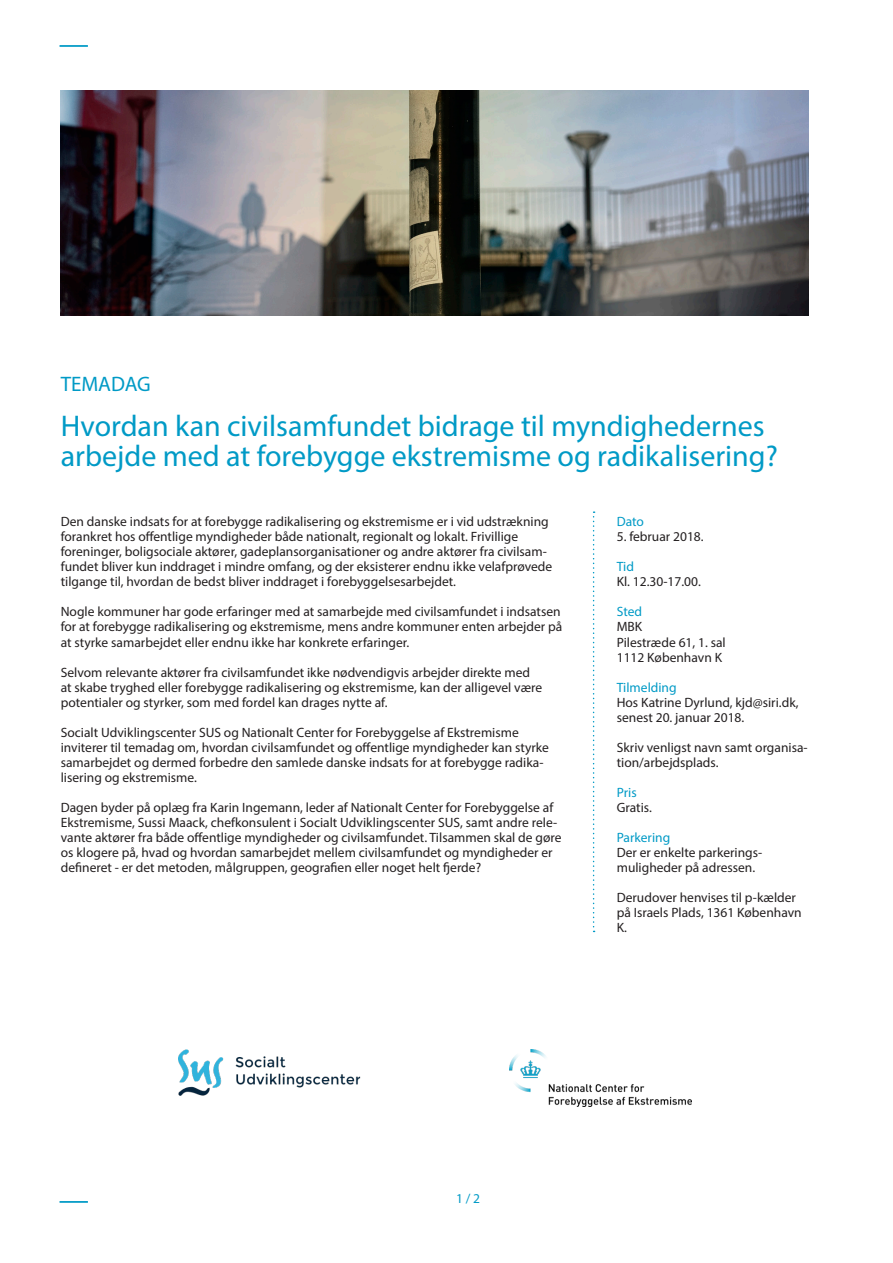
<style>
.page{position:relative;width:893px;height:1263px;background:#fff}
.page>*{position:absolute;margin:0;border:0;box-sizing:border-box;transform-origin:0 0}
.Brødtekst_Regular{font:30px/30px "Myriad Pro";color:#009ac6}
.Brødtekst_Regular-2{font:21px "Myriad Pro";letter-spacing:-.005em;color:#009ac6}
.Brødtekst_Regular-3{font:13.5px/15px "Myriad Pro";color:#231f20}
.Brødtekst_Regular-4{font:13.5px "Myriad Pro";color:#009ac6}
.Subtekst{font:13.5px "Myriad Pro";color:#009ac6}
</style>
<div class="page">
<hr style="left:60px;top:45px;width:28px;height:2px;background:#009ac6">
<hr style="left:60px;top:1201px;width:28px;height:2px;background:#009ac6">
<img style="left:61px;top:90px;width:748px;height:226px">
<svg style="left:593px;top:511px;width:2px;height:421px"></svg>
<img style="left:510px;top:1049px;width:181px;height:57px">
<img style="left:178px;top:1049px;width:182px;height:47px">
<p class="Brødtekst_Regular-2" style="left:61px;top:371px;width:92px">TEMADAG</p>
<p class="Brødtekst_Regular" style="left:61px;top:410px;width:719px">Hvordan kan civilsamfundet bidrage til myndighedernes arbejde med at forebygge ekstremisme og radikalisering?</p>
<p class="Brødtekst_Regular-3" style="left:61px;top:514px;width:493px">Den danske indsats for at forebygge radikalisering og ekstremisme er i vid udstrækning forankret hos offentlige myndigheder både nationalt, regionalt og lokalt. Frivillige foreninger, boligsociale aktører, gadeplansorganisationer og andre aktører fra civilsam&shy;fundet bliver kun inddraget i mindre omfang, og der eksisterer endnu ikke velafprøvede tilgange til, hvordan de bedst bliver inddraget i forebyggelsesarbejdet.</p>
<p class="Brødtekst_Regular-3" style="left:61px;top:604px;width:503px">Nogle kommuner har gode erfaringer med at samarbejde med civilsamfundet i indsatsen for at forebygge radikalisering og ekstremisme, mens andre kommuner enten arbejder på at styrke samarbejdet eller endnu ikke har konkrete erfaringer.</p>
<p class="Brødtekst_Regular-3" style="left:61px;top:664px;width:483px">Selvom relevante aktører fra civilsamfundet ikke nødvendigvis arbejder direkte med at skabe tryghed eller forebygge radikalisering og ekstremisme, kan der alligevel være potentialer og styrker, som med fordel kan drages nytte af.</p>
<p class="Brødtekst_Regular-3" style="left:61px;top:724px;width:490px">Socialt Udviklingscenter SUS og Nationalt Center for Forebyggelse af Ekstremisme inviterer til temadag om, hvordan civilsamfundet og offentlige myndigheder kan styrke samarbejdet og dermed forbedre den samlede danske indsats for at forebygge radika&shy;lisering og ekstremisme.</p>
<p class="Brødtekst_Regular-3" style="left:61px;top:800px;width:502px">Dagen byder på oplæg fra Karin Ingemann, leder af Nationalt Center for Forebyggelse af Ekstremisme, Sussi Maack, chefkonsulent i Socialt Udviklingscenter SUS, samt andre rele&shy;vante aktører fra både offentlige myndigheder og civilsamfundet. Tilsammen skal de gøre os klogere på, hvad og hvordan samarbejdet mellem civilsamfundet og myndigheder er defineret - er det metoden, målgruppen, geografien eller noget helt fjerde?</p>
<p class="Brødtekst_Regular-4" style="left:617px;top:513px;width:29px">Dato</p>
<p class="Brødtekst_Regular-3" style="left:617px;top:529px;width:88px">5. februar 2018.</p>
<p class="Brødtekst_Regular-4" style="left:617px;top:558px;width:19px">Tid</p>
<p class="Brødtekst_Regular-3" style="left:617px;top:574px;width:86px">Kl. 12.30-17.00.</p>
<p class="Brødtekst_Regular-4" style="left:617px;top:604px;width:27px">Sted</p>
<p class="Brødtekst_Regular-3" style="left:617px;top:619px;width:27px">MBK</p>
<p class="Brødtekst_Regular-3" style="left:617px;top:634px;width:111px">Pilestræde 61, 1. sal</p>
<p class="Brødtekst_Regular-3" style="left:617px;top:649px;width:107px">1112 København K</p>
<p class="Brødtekst_Regular-4" style="left:617px;top:679px;width:61px">Tilmelding</p>
<p class="Brødtekst_Regular-3" style="left:617px;top:694px;width:183px">Hos Katrine Dyrlund, kjd@siri.dk, senest 20. januar 2018.</p>
<p class="Brødtekst_Regular-3" style="left:617px;top:739px;width:192px">Skriv venligst navn samt organisa&shy;tion/arbejdsplads.</p>
<p class="Brødtekst_Regular-4" style="left:617px;top:784px;width:21px">Pris</p>
<p class="Brødtekst_Regular-3" style="left:617px;top:800px;width:37px">Gratis.</p>
<p class="Brødtekst_Regular-4" style="left:617px;top:829px;width:55px">Parkering</p>
<p class="Brødtekst_Regular-3" style="left:617px;top:845px;width:147px">Der er enkelte parkerings&shy;muligheder på adressen.</p>
<p class="Brødtekst_Regular-3" style="left:617px;top:890px;width:187px">Derudover henvises til p-kælder på Israels Plads, 1361 København<br>K.</p>
<p class="Subtekst" style="left:456px;top:1190px;width:26px">1 / 2</p>
</div>
